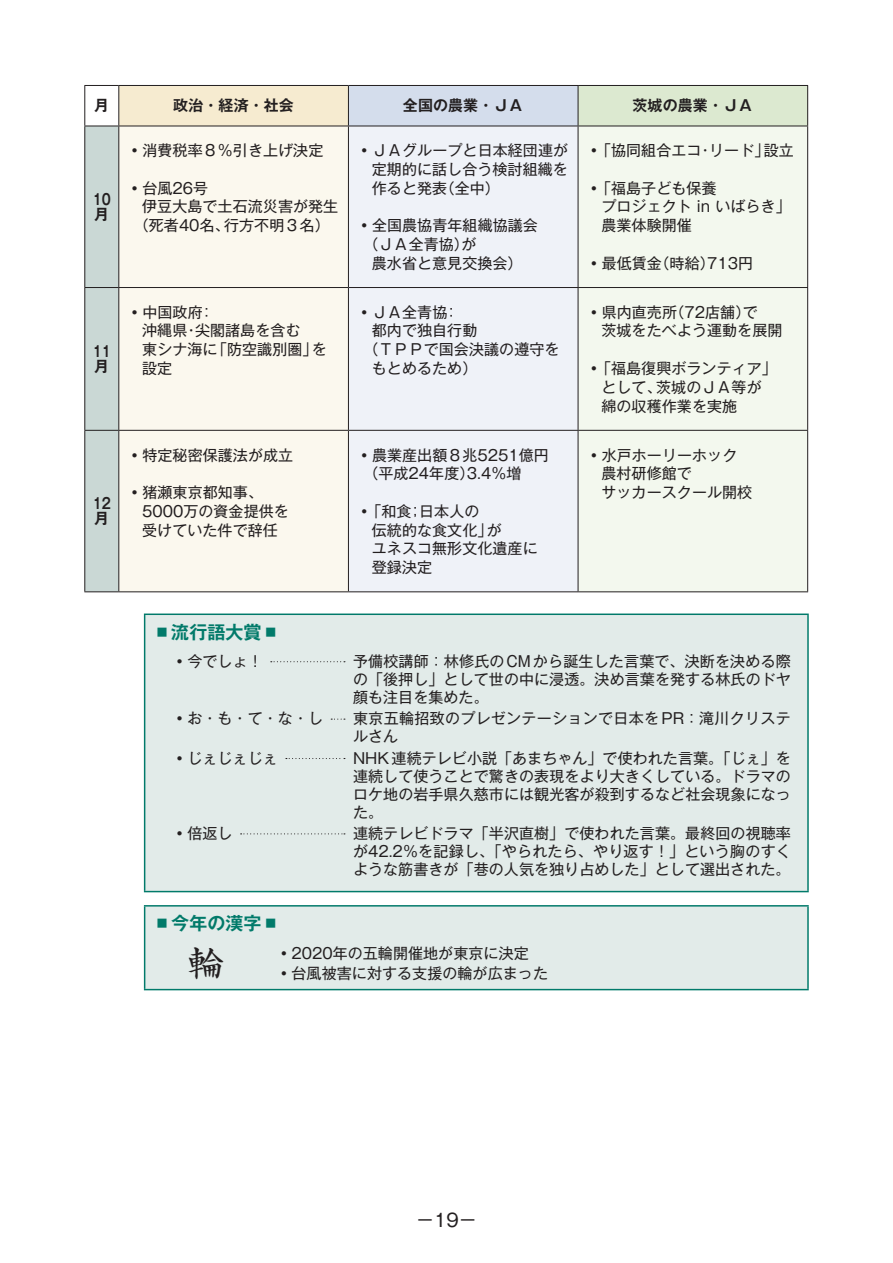
<style>
.page{position:relative;width:893px;height:1263px;background:#fff}
.page>*{position:absolute;margin:0;border:0;box-sizing:border-box;transform-origin:0 0}
.t1{font:36px "Sei Kai CB1 Std";color:#231f20}
.t2{font:700 18px "Gothic MB101 Pro De";letter-spacing:.005em;color:#017a6a}
.t3{font:18px "Gothic MB101 Pro";color:#231f20}
.t4{font:15px/18.8px "Gothic MB101 Pro";letter-spacing:.005em;color:#231f20}
.t5{font:700 15px "Gothic MB101 Pro De";letter-spacing:.005em;color:#231f20}
.t6{font:700 15px/15.1px "Gothic MB101 Pro De";letter-spacing:.005em;color:#231f20;scale:.8 1}
</style>
<div class="page">
<div style="left:119px;top:85px;width:229px;height:41px;background:#f6ebd0"></div>
<div style="left:348px;top:85px;width:230px;height:41px;background:#d4ddec"></div>
<div style="left:578px;top:85px;width:230px;height:41px;background:#dce9d0"></div>
<svg style="left:85px;top:127px;width:33px;height:464px;background:#c5d2d0"></svg>
<div style="left:119px;top:127px;width:229px;height:464px;background:#fbf8ee"></div>
<div style="left:349px;top:127px;width:229px;height:464px;background:#eff2f8"></div>
<div style="left:579px;top:127px;width:228px;height:464px;background:#f3f8ee"></div>
<hr style="left:84px;top:85px;width:35px;height:1px;background:#231f20">
<hr style="left:84px;top:86px;width:1px;height:40px;background:#231f20">
<hr style="left:119px;top:85px;width:229px;height:1px;background:#231f20">
<hr style="left:118px;top:86px;width:1px;height:40px;background:#231f20">
<hr style="left:348px;top:85px;width:230px;height:1px;background:#231f20">
<hr style="left:348px;top:86px;width:1px;height:40px;background:#231f20">
<hr style="left:578px;top:85px;width:230px;height:1px;background:#231f20">
<hr style="left:578px;top:86px;width:1px;height:40px;background:#231f20">
<hr style="left:807px;top:86px;width:1px;height:40px;background:#231f20">
<hr style="left:84px;top:126px;width:35px;height:1px;background:#231f20">
<hr style="left:84px;top:126px;width:1px;height:161px;background:#231f20">
<hr style="left:119px;top:126px;width:229px;height:1px;background:#231f20">
<hr style="left:118px;top:126px;width:1px;height:161px;background:#231f20">
<hr style="left:348px;top:126px;width:230px;height:1px;background:#231f20">
<hr style="left:348px;top:126px;width:1px;height:161px;background:#231f20">
<hr style="left:578px;top:126px;width:230px;height:1px;background:#231f20">
<hr style="left:578px;top:126px;width:1px;height:161px;background:#231f20">
<hr style="left:807px;top:126px;width:1px;height:161px;background:#231f20">
<hr style="left:84px;top:287px;width:35px;height:1px;background:#231f20">
<hr style="left:84px;top:288px;width:1px;height:142px;background:#231f20">
<hr style="left:119px;top:287px;width:229px;height:1px;background:#231f20">
<hr style="left:118px;top:288px;width:1px;height:142px;background:#231f20">
<hr style="left:348px;top:287px;width:230px;height:1px;background:#231f20">
<hr style="left:348px;top:288px;width:1px;height:142px;background:#231f20">
<hr style="left:578px;top:287px;width:230px;height:1px;background:#231f20">
<hr style="left:578px;top:288px;width:1px;height:142px;background:#231f20">
<hr style="left:807px;top:288px;width:1px;height:142px;background:#231f20">
<hr style="left:84px;top:430px;width:35px;height:1px;background:#231f20">
<hr style="left:84px;top:431px;width:1px;height:160px;background:#231f20">
<hr style="left:119px;top:430px;width:229px;height:1px;background:#231f20">
<hr style="left:118px;top:431px;width:1px;height:160px;background:#231f20">
<hr style="left:348px;top:430px;width:230px;height:1px;background:#231f20">
<hr style="left:348px;top:431px;width:1px;height:160px;background:#231f20">
<hr style="left:578px;top:430px;width:230px;height:1px;background:#231f20">
<hr style="left:578px;top:431px;width:1px;height:160px;background:#231f20">
<hr style="left:807px;top:431px;width:1px;height:160px;background:#231f20">
<hr style="left:84px;top:591px;width:35px;height:1px;background:#231f20">
<hr style="left:119px;top:591px;width:229px;height:1px;background:#231f20">
<hr style="left:348px;top:591px;width:230px;height:1px;background:#231f20">
<hr style="left:578px;top:591px;width:230px;height:1px;background:#231f20">
<div style="left:145px;top:614px;width:663px;height:277px;background:#e2ebe9"></div>
<hr style="left:144px;top:613px;width:665px;height:2px;background:#017a6a">
<hr style="left:144px;top:615px;width:1px;height:276px;background:#017a6a">
<hr style="left:807px;top:615px;width:2px;height:276px;background:#017a6a">
<hr style="left:144px;top:891px;width:665px;height:1px;background:#017a6a">
<svg style="left:271px;top:661px;width:74px;height:1px"></svg>
<svg style="left:286px;top:758px;width:59px;height:1px"></svg>
<svg style="left:241px;top:833px;width:104px;height:1px"></svg>
<div style="left:145px;top:906px;width:663px;height:83px;background:#e2ebe9"></div>
<hr style="left:144px;top:905px;width:665px;height:1px;background:#017a6a">
<hr style="left:144px;top:906px;width:1px;height:83px;background:#017a6a">
<hr style="left:807px;top:906px;width:2px;height:83px;background:#017a6a">
<hr style="left:144px;top:989px;width:665px;height:1px;background:#017a6a">
<p class="t5" style="left:94px;top:93px;width:14px">月</p>
<p class="t5" style="left:173px;top:93px;width:122px">政治・経済・社会</p>
<p class="t5" style="left:403px;top:93px;width:122px">全国の農業・ＪＡ</p>
<p class="t5" style="left:632px;top:93px;width:122px">茨城の農業・ＪＡ</p>
<p class="t6" style="left:93px;top:190px;width:24px">10月</p>
<p class="t6" style="left:93px;top:342px;width:24px">11月</p>
<p class="t6" style="left:93px;top:494px;width:24px">12月</p>
<p class="t4" style="left:127px;top:139px;width:198px">・消費税率８％引き上げ決定</p>
<p class="t4" style="left:127px;top:177px;width:82px">・台風26号</p>
<p class="t4" style="left:142px;top:195px;width:198px">伊豆大島で土石流災害が発生</p>
<p class="t4" style="left:134px;top:214px;width:197px">（死者40名、行方不明３名）</p>
<p class="t4" style="left:372px;top:139px;width:198px;text-align:justify;text-indent:-15px">・ＪＡグループと日本経団連が定期的に話し合う検討組織を作ると発表（全中）</p>
<p class="t4" style="left:357px;top:214px;width:182px">・全国農協青年組織協議会</p>
<p class="t4" style="left:363px;top:233px;width:115px">（ＪＡ全青協）が</p>
<p class="t4" style="left:372px;top:252px;width:152px">農水省と意見交換会）</p>
<p class="t4" style="left:142px;top:301px;width:186px;text-indent:-15px">・中国政府：<br>沖縄県・尖閣諸島を含む<br>東シナ海に「防空識別圏」を設定</p>
<p class="t4" style="left:357px;top:301px;width:103px">・ＪＡ全青協：</p>
<p class="t4" style="left:372px;top:319px;width:107px">都内で独自行動</p>
<p class="t4" style="left:363px;top:338px;width:198px">（ＴＰＰで国会決議の遵守を</p>
<p class="t4" style="left:372px;top:357px;width:107px">もとめるため）</p>
<p class="t4" style="left:127px;top:443px;width:167px">・特定秘密保護法が成立</p>
<p class="t4" style="left:142px;top:481px;width:148px;text-indent:-15px">・猪瀬東京都知事、<br>5000万の資金提供を受けていた件で辞任</p>
<p class="t4" style="left:363px;top:443px;width:187px;text-indent:-6px">・農業産出額８兆5251億円（平成24年度）3.4％増</p>
<p class="t4" style="left:372px;top:500px;width:167px;text-indent:-15px">・「和食；日本人の<br>伝統的な食文化」が<br>ユネスコ無形文化遺産に登録決定</p>
<p class="t4" style="left:587px;top:139px;width:209px">・「協同組合エコ・リード」設立</p>
<p class="t4" style="left:601px;top:177px;width:191px;text-indent:-15px">・「福島子ども保養<br>プロジェクト in いばらき」農業体験開催</p>
<p class="t4" style="left:587px;top:252px;width:168px">・最低賃金（時給）713円</p>
<p class="t4" style="left:601px;top:301px;width:182px;text-indent:-15px">・県内直売所（72店舗）で<br>茨城をたべよう運動を展開</p>
<p class="t4" style="left:601px;top:357px;width:177px;text-indent:-15px">・「福島復興ボランティア」として、茨城のＪＡ等が綿の収穫作業を実施</p>
<p class="t4" style="left:601px;top:443px;width:152px;text-indent:-15px">・水戸ホーリーホック農村研修館で<br>サッカースクール開校</p>
<p class="t2" style="left:153px;top:617px;width:128px">▪流行語大賞▪</p>
<p class="t4" style="left:172px;top:649px;width:92px">・今でしょ！</p>
<p class="t4" style="left:353px;top:650px;width:439px;line-height:18px;text-align:justify">予備校講師：林修氏のCMから誕生した言葉で、決断を決める際の「後押し」として世の中に浸透。決め言葉を発する林氏のドヤ顔も注目を集めた。</p>
<p class="t4" style="left:172px;top:707px;width:152px">・お・も・て・な・し</p>
<p class="t4" style="left:353px;top:707px;width:439px;line-height:18px">東京五輪招致のプレゼンテーションで日本をPR：滝川クリステルさん</p>
<p class="t4" style="left:172px;top:746px;width:107px">・じぇじぇじぇ</p>
<p class="t4" style="left:353px;top:747px;width:439px;line-height:18px;text-align:justify">NHK連続テレビ小説「あまちゃん」で使われた言葉。「じぇ」を連続して使うことで驚きの表現をより大きくしている。ドラマのロケ地の岩手県久慈市には観光客が殺到するなど社会現象になった。</p>
<p class="t4" style="left:172px;top:822px;width:62px">・倍返し</p>
<p class="t4" style="left:353px;top:822px;width:439px;line-height:18px;text-align:justify">連続テレビドラマ「半沢直樹」で使われた言葉。最終回の視聴率が42.2％を記録し、「やられたら、やり返す！」という胸のすくような筋書きが「巷の人気を独り占めした」として選出された。</p>
<p class="t2" style="left:153px;top:908px;width:128px">▪今年の漢字▪</p>
<h1 class="t1" style="left:188px;top:935px;width:37px">輪</h1>
<p class="t4" style="left:276px;top:941px;width:273px;line-height:20.2px">・2020年の五輪開催地が東京に決定<br>・台風被害に対する支援の輪が広まった</p>
<p class="t3" style="left:416px;top:1205px;width:62px">－19－</p>
</div>
